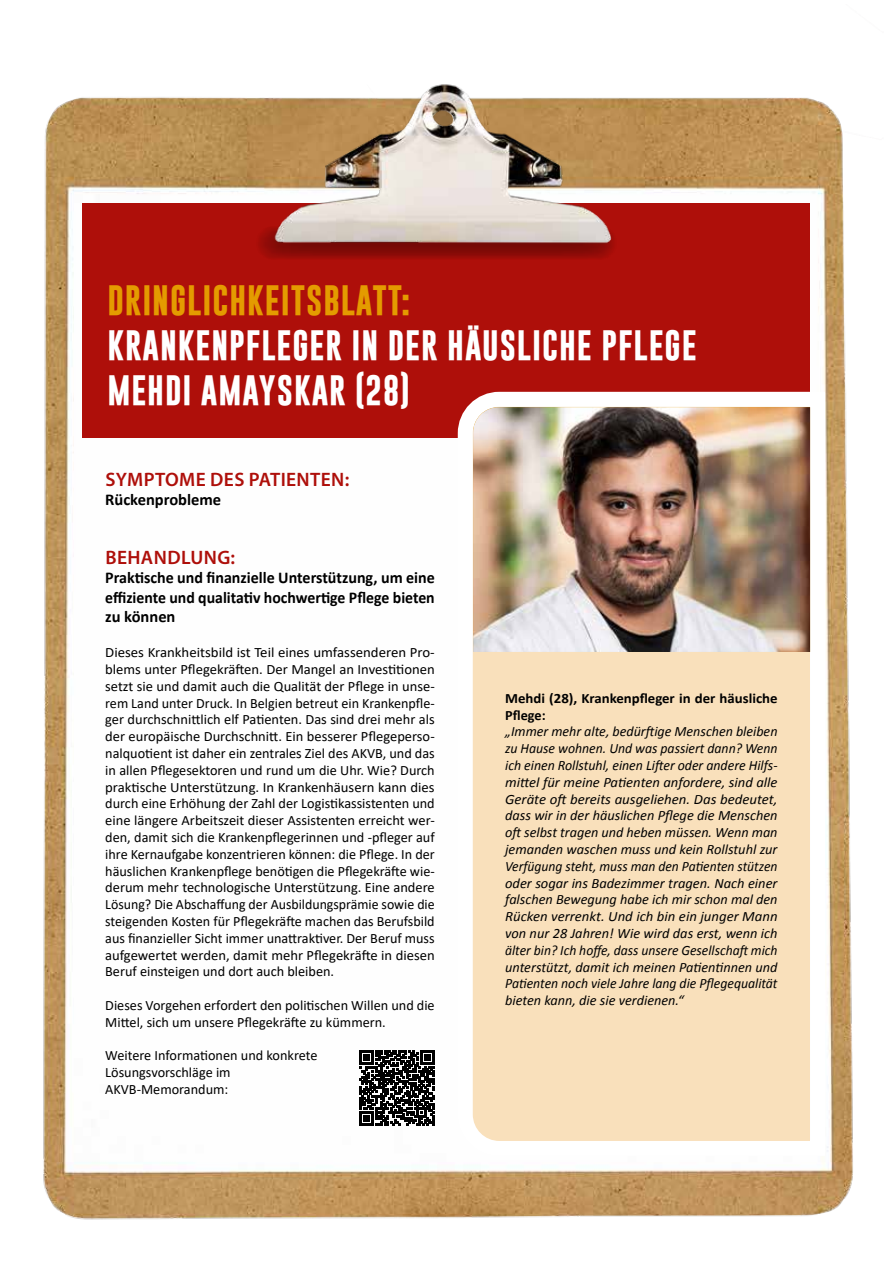
<style>
.page{position:relative;width:893px;height:1263px;background:#fff}
.page>*{position:absolute;margin:0;border:0;box-sizing:border-box;transform-origin:0 0}
.t1{font:700 30.75px/45px "Gobold";letter-spacing:.03em;color:#fff}
.t2{font:700 30.75px "Gobold";letter-spacing:.03em;color:#e49b00}
.t3{font:600 19.5px "Myriad Pro";letter-spacing:.02em;color:#ae0f0a}
.t4{font:700 16.5px/19.5px "Calibri";color:#000;text-align:justify}
.t5{font:14.25px/16.8px "Calibri";color:#000;text-align:justify;scale:1.04 1}
.t6{font:italic 14.25px/16.8px "Calibri";color:#000;text-align:justify}
.t7{font:14.25px/16.8px "Calibri";color:#000}
.t8{font:700 14.25px/16.8px "Calibri";color:#000;scale:1.04 1}
</style>
<div class="page">
<img style="left:43px;top:97px;width:810px;height:1123px">
<div style="left:83px;top:203px;width:727px;height:235px;background:#ae0f0a"></div>
<svg style="left:450px;top:384px;width:382px;height:779px"></svg>
<img style="left:473px;top:407px;width:337px;height:245px">
<img style="left:164px;top:84px;width:565px;height:175px">
<svg style="left:360px;top:1050px;width:75px;height:75px"></svg>
<h1 class="t2" style="left:107px;top:280px;width:305px">DRINGLICHKEITSBLATT:</h1>
<h1 class="t1" style="left:107px;top:323px;width:591px">KRANKENPFLEGER IN DER HÄUSLICHE PFLEGE<br>MEHDI AMAYSKAR (28)</h1>
<h2 class="t3" style="left:105px;top:467px;width:245px">SYMPTOME DES PATIENTEN:</h2>
<p class="t4" style="left:105px;top:490px;width:118px">Rückenprobleme</p>
<h2 class="t3" style="left:105px;top:545px;width:131px">BEHANDLUNG:</h2>
<p class="t4" style="left:105px;top:568px;width:331px">Praktische und finanzielle Unterstützung, um eine effiziente und qualitativ hochwertige Pflege bieten zu können</p>
<p class="t5" style="left:105px;top:644px;width:318px">Dieses Krankheitsbild ist Teil eines umfassenderen Pro&shy;blems unter Pflegekräften. Der Mangel an Investitionen setzt sie und damit auch die Qualität der Pflege in unse&shy;rem Land unter Druck. In Belgien betreut ein Krankenpfle&shy;ger durchschnittlich elf Patienten. Das sind drei mehr als der europäische Durchschnitt. Ein besserer Pflegeperso&shy;nalquotient ist daher ein zentrales Ziel des AKVB, und das in allen Pflegesektoren und rund um die Uhr. Wie? Durch praktische Unterstützung. In Krankenhäusern kann dies durch eine Erhöhung der Zahl der Logistikassistenten und eine längere Arbeitszeit dieser Assistenten erreicht wer&shy;den, damit sich die Krankenpflegerinnen und -pfleger auf ihre Kernaufgabe konzentrieren können: die Pflege. In der häuslichen Krankenpflege benötigen die Pflegekräfte wie&shy;derum mehr technologische Unterstützung. Eine andere Lösung? Die Abschaffung der Ausbildungsprämie sowie die steigenden Kosten für Pflegekräfte machen das Berufsbild aus finanzieller Sicht immer unattraktiver. Der Beruf muss aufgewertet werden, damit mehr Pflegekräfte in diesen Beruf einsteigen und dort auch bleiben.</p>
<p class="t7" style="left:105px;top:996px;width:331px">Dieses Vorgehen erfordert den politischen Willen und die<br>Mittel, sich um unsere Pflegekräfte zu kümmern.</p>
<p class="t7" style="left:105px;top:1047px;width:214px">Weitere Informationen und konkrete<br>Lösungsvorschläge im<br>AKVB-Memorandum:</p>
<p class="t8" style="left:505px;top:689px;width:264px">Mehdi (28), Krankenpfleger in der häusliche<br>Pflege:</p>
<p class="t6" style="left:505px;top:722px;width:274px">„Immer mehr alte, bedürftige Menschen bleiben zu Hause wohnen. Und was passiert dann? Wenn ich einen Rollstuhl, einen Lifter oder andere Hilfs&shy;mittel für meine Patienten anfordere, sind alle Geräte oft bereits ausgeliehen. Das bedeutet, dass wir in der häuslichen Pflege die Menschen oft selbst tragen und heben müssen. Wenn man jemanden waschen muss und kein Rollstuhl zur Verfügung steht, muss man den Patienten stützen oder sogar ins Badezimmer tragen. Nach einer falschen Bewegung habe ich mir schon mal den Rücken verrenkt. Und ich bin ein junger Mann von nur 28 Jahren! Wie wird das erst, wenn ich älter bin? Ich hoffe, dass unsere Gesellschaft mich unterstützt, damit ich meinen Patientinnen und Patienten noch viele Jahre lang die Pflegequalität bieten kann, die sie verdienen.“</p>
</div>
